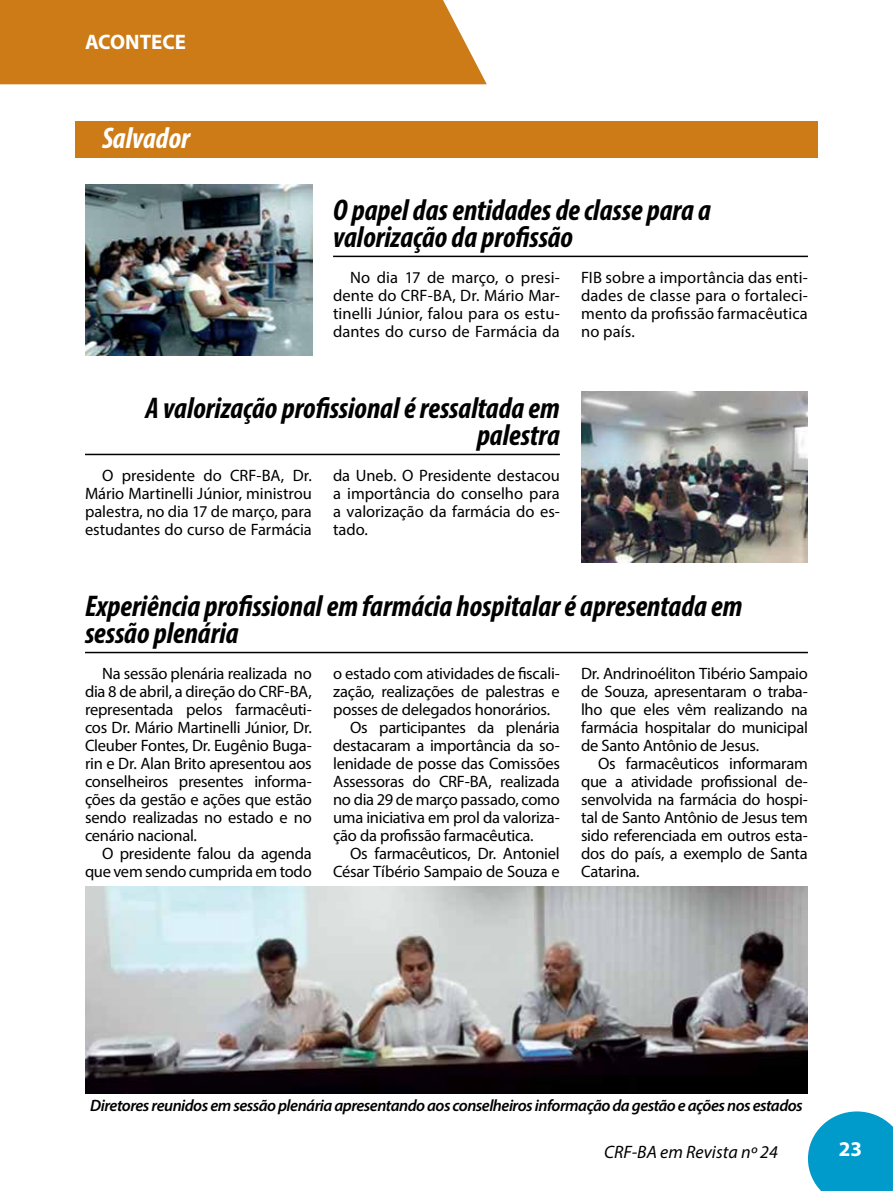
<style>
.page{position:relative;width:893px;height:1191px;background:#fff}
.page>*{position:absolute;margin:0;border:0;box-sizing:border-box;transform-origin:0 0}
.t1{font:italic 700 condensed 30px/27px "Myriad Pro";letter-spacing:-.005em;color:#000}
.t2{font:italic 700 condensed 30px "Myriad Pro";color:#fff}
.t3{font:700 21px "Myriad Pro";color:#fff}
.t4{font:italic 18px "Myriad Pro";color:#000}
.t5{font:16.5px/18px "Myriad Pro";letter-spacing:-.015em;color:#000;text-align:justify}
.t6{font:italic 600 16.5px "Myriad Pro";letter-spacing:-.03em;color:#000}
</style>
<div class="page">
<svg style="left:808px;top:1111px;width:85px;height:80px;background:#1fa7d0"></svg>
<div style="left:0;top:0;width:487px;height:84px;background:#cc7b16"></div>
<div style="left:75px;top:121px;width:743px;height:36px;background:#cc7b16"></div>
<hr style="left:333px;top:256px;width:475px;height:1px;background:#000">
<img style="left:85px;top:184px;width:227px;height:171px">
<hr style="left:85px;top:454px;width:475px;height:1px;background:#000">
<img style="left:581px;top:391px;width:227px;height:171px">
<hr style="left:85px;top:652px;width:723px;height:1px;background:#000">
<img style="left:85px;top:886px;width:723px;height:207px">
<p class="t3" style="left:85px;top:28px;width:103px">ACONTECE</p>
<h1 class="t2" style="left:102px;top:119px;width:90px">Salvador</h1>
<h1 class="t1" style="left:333px;top:196px;width:379px">O papel das entidades de classe para a valorização da profissão</h1>
<p class="t5" style="left:333px;top:268px;width:228px;text-indent:17px">No dia 17 de março, o presi&shy;dente do CRF-BA, Dr. Mário Mar&shy;tinelli Júnior, falou para os estu&shy;dantes do curso de Farmácia da</p>
<p class="t5" style="left:581px;top:268px;width:228px">FIB sobre a importância das enti&shy;dades de classe para o fortaleci&shy;mento da profissão farmacêutica no país.</p>
<h1 class="t1" style="left:146px;top:394px;width:416px;text-align:right">A valorização profissional é ressaltada em palestra</h1>
<p class="t5" style="left:85px;top:466px;width:228px;text-indent:17px">O presidente do CRF-BA, Dr.<br>Mário Martinelli Júnior, ministrou palestra, no dia 17 de março, para estudantes do curso de Farmácia</p>
<p class="t5" style="left:333px;top:466px;width:228px">da Uneb. O Presidente destacou a importância do conselho para a valorização da farmácia do es&shy;tado.</p>
<h1 class="t1" style="left:85px;top:592px;width:659px">Experiência profissional em farmácia hospitalar é apresentada em sessão plenária</h1>
<p class="t5" style="left:85px;top:664px;width:228px;text-indent:17px">Na sessão plenária realizada no dia 8 de abril, a direção do CRF-BA, representada pelos farmacêuti&shy;cos Dr. Mário Martinelli Júnior, Dr.<br>Cleuber Fontes, Dr. Eugênio Buga&shy;rin e Dr. Alan Brito apresentou aos conselheiros presentes informa&shy;ções da gestão e ações que estão sendo realizadas no estado e no cenário nacional.</p>
<p class="t5" style="left:85px;top:844px;width:228px;text-align:right">O presidente falou da agenda que vem sendo cumprida em todo</p>
<p class="t5" style="left:333px;top:664px;width:228px">o estado com atividades de fiscali-</p>
<p class="t5" style="left:333px;top:682px;width:228px">zação, realizações de palestras e</p>
<p class="t5" style="left:333px;top:700px;width:219px">posses de delegados honorários.</p>
<p class="t5" style="left:350px;top:718px;width:211px">Os participantes da plenária</p>
<p class="t5" style="left:333px;top:736px;width:228px">destacaram a importância da so-</p>
<p class="t5" style="left:333px;top:754px;width:228px">lenidade de posse das Comissões</p>
<p class="t5" style="left:333px;top:772px;width:228px">Assessoras do CRF-BA, realizada</p>
<p class="t5" style="left:333px;top:790px;width:228px">no dia 29 de março passado, como</p>
<p class="t5" style="left:333px;top:808px;width:228px">uma iniciativa em prol da valoriza-</p>
<p class="t5" style="left:333px;top:826px;width:202px">ção da profissão farmacêutica.</p>
<p class="t5" style="left:350px;top:844px;width:211px">Os farmacêuticos, Dr. Antoniel</p>
<p class="t5" style="left:333px;top:862px;width:228px">César Tíbério Sampaio de Souza e</p>
<p class="t5" style="left:581px;top:664px;width:228px">Dr. Andrinoéliton Tibério Sampaio de Souza, apresentaram o traba&shy;lho que eles vêm realizando na farmácia hospitalar do municipal de Santo Antônio de Jesus.</p>
<p class="t5" style="left:581px;top:754px;width:228px;text-indent:17px">Os farmacêuticos informaram que a atividade profissional de&shy;senvolvida na farmácia do hospi&shy;tal de Santo Antônio de Jesus tem sido referenciada em outros esta&shy;dos do país, a exemplo de Santa Catarina.</p>
<p class="t6" style="left:90px;top:1095px;width:714px">Diretores reunidos em sessão plenária apresentando aos conselheiros informação da gestão e ações nos estados</p>
<p class="t4" style="left:604px;top:1140px;width:175px">CRF-BA em Revista nº 24</p>
<p class="t3" style="left:839px;top:1135px;width:25px">23</p>
</div>
